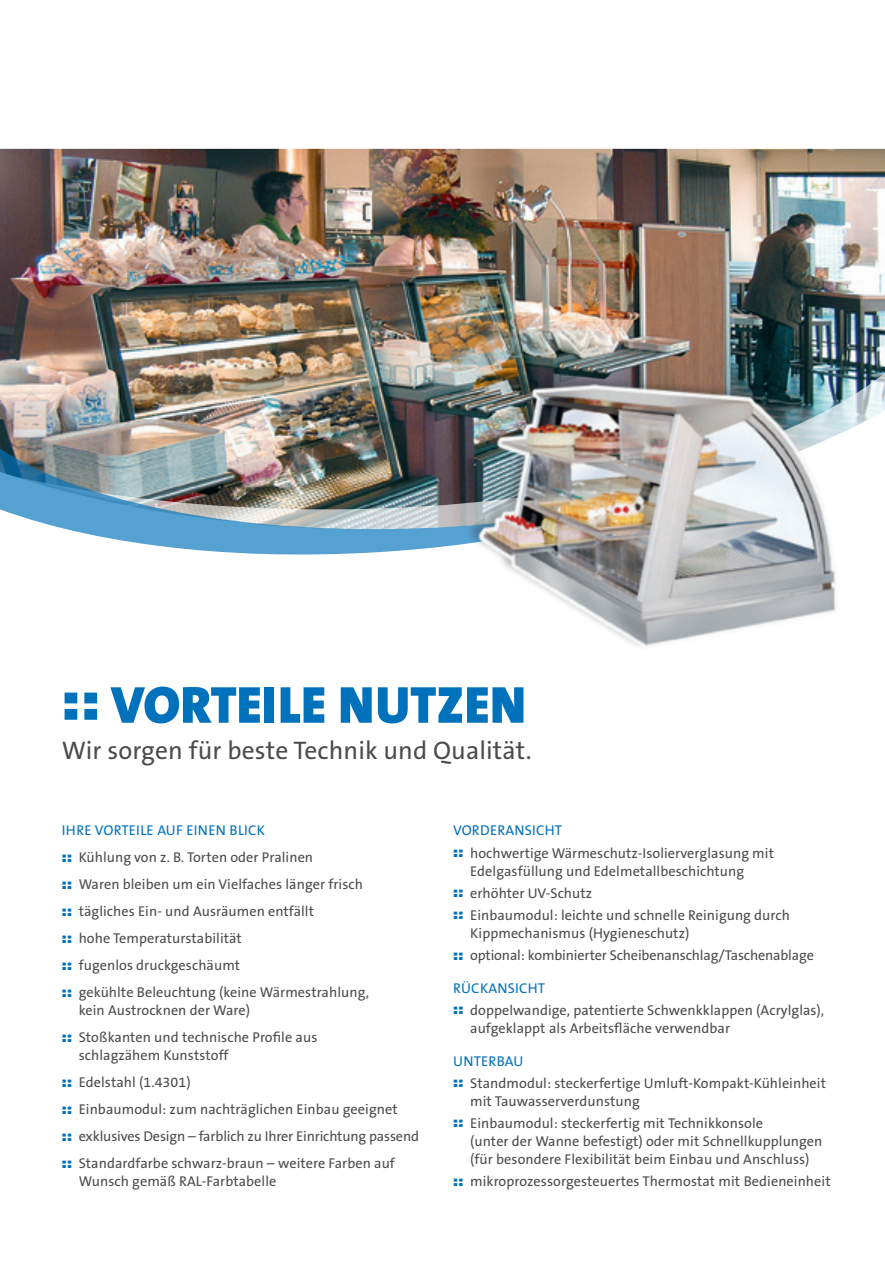
<style>
.page{position:relative;width:885px;height:1263px;background:#fff}
.page>*{position:absolute;margin:0;border:0;box-sizing:border-box;transform-origin:0 0}
.t1{font:900 52.5px "The Sans B9";letter-spacing:.005em;color:#0072bc}
.t2{font:25.5px "The Sans B5 Plain";letter-spacing:.005em;color:#4b4c4d}
.t3{font:14.25px/27px "The Sans B5 Plain";letter-spacing:.005em;color:#4b4c4d}
.s1{font-family:"Univers"}
.s2{color:#0072bc}
.s3{font-family:"Univers";font-weight:900;color:#0072bc}
</style>
<div class="page">
<img style="left:0;top:149px;width:884px;height:284px">
<img style="left:12px;top:359px;width:872px;height:74px">
<img style="left:0;top:433px;width:465px;height:122px">
<div style="left:465px;top:373px;width:373px;height:276px;background:#231f20;opacity:.3"></div>
<img style="left:473px;top:374px;width:379px;height:275px">
<h1 class="t1" style="left:62px;top:677px;width:466px"><span class="s1">::</span> VORTEILE NUTZEN</h1>
<h2 class="t2" style="left:62px;top:736px;width:471px">Wir sorgen für beste Technik und Qualität.</h2>
<p class="t3" style="left:62px;top:817px;width:309px"><span class="s2">IHRE VORTEILE AUF EINEN BLICK<br></span><span class="s3">::</span> Kühlung von z. B. Torten oder Pralinen<br><span class="s3">::</span> Waren bleiben um ein Vielfaches länger frisch <span class="s3">::</span> tägliches Ein- und Ausräumen entfällt<br><span class="s3">::</span> hohe Temperaturstabilität<br><span class="s3">::</span> fugenlos druckgeschäumt<br><span class="s3">::</span> gekühlte Beleuchtung (keine Wärmestrahlung,</p>
<p class="t3" style="left:62px;top:997px;width:257px;text-indent:17px">kein Austrocknen der Ware)<br><span class="s3">::</span> Stoßkanten und technische Profile aus</p>
<p class="t3" style="left:62px;top:1042px;width:359px;text-indent:17px">schlagzähem Kunststoff<br><span class="s3">::</span> Edelstahl (1.4301)<br><span class="s3">::</span> Einbaumodul: zum nachträglichen Einbau geeignet<br><span class="s3">::</span> exklusives Design – farblich zu Ihrer Einrichtung passend <span class="s3">::</span> Standardfarbe schwarz-braun – weitere Farben auf</p>
<p class="t3" style="left:79px;top:1168px;width:199px">Wunsch gemäß RAL-Farbtabelle</p>
<p class="t3" style="left:453px;top:820px;width:322px;line-height:22.2px"><span class="s2">VORDERANSICHT<br></span><span class="s3">::</span> hochwertige Wärmeschutz-Isolierverglasung mit</p>
<p class="t3" style="left:453px;top:860px;width:338px;line-height:22.2px;text-indent:17px">Edelgasfüllung und Edelmetallbeschichtung<br><span class="s3">::</span> erhöhter UV-Schutz<br><span class="s3">::</span> Einbaumodul: leichte und schnelle Reinigung durch</p>
<p class="t3" style="left:453px;top:922px;width:362px;line-height:22.2px;text-indent:17px">Kippmechanismus (Hygieneschutz)<br><span class="s3">::</span> optional: kombinierter Scheibenanschlag/Taschenablage</p>
<p class="t3" style="left:453px;top:977px;width:372px;line-height:22.2px"><span class="s2">RÜCKANSICHT<br></span><span class="s3">::</span> doppelwandige, patentierte Schwenkklappen (Acrylglas),</p>
<p class="t3" style="left:470px;top:1015px;width:261px">aufgeklappt als Arbeitsfläche verwendbar</p>
<p class="t3" style="left:453px;top:1050px;width:374px;line-height:22.2px"><span class="s2">UNTERBAU<br></span><span class="s3">::</span> Standmodul: steckerfertige Umluft-Kompakt-Kühleinheit</p>
<p class="t3" style="left:453px;top:1090px;width:311px;line-height:22.2px;text-indent:17px">mit Tauwasserverdunstung<br><span class="s3">::</span> Einbaumodul: steckerfertig mit Technikkonsole</p>
<p class="t3" style="left:470px;top:1133px;width:354px;line-height:18px">(unter der Wanne befestigt) oder mit Schnellkupplungen (für besondere Flexibilität beim Einbau und Anschluss)</p>
<p class="t3" style="left:453px;top:1168px;width:379px"><span class="s3">::</span> mikroprozessorgesteuertes Thermostat mit Bedieneinheit</p>
</div>
